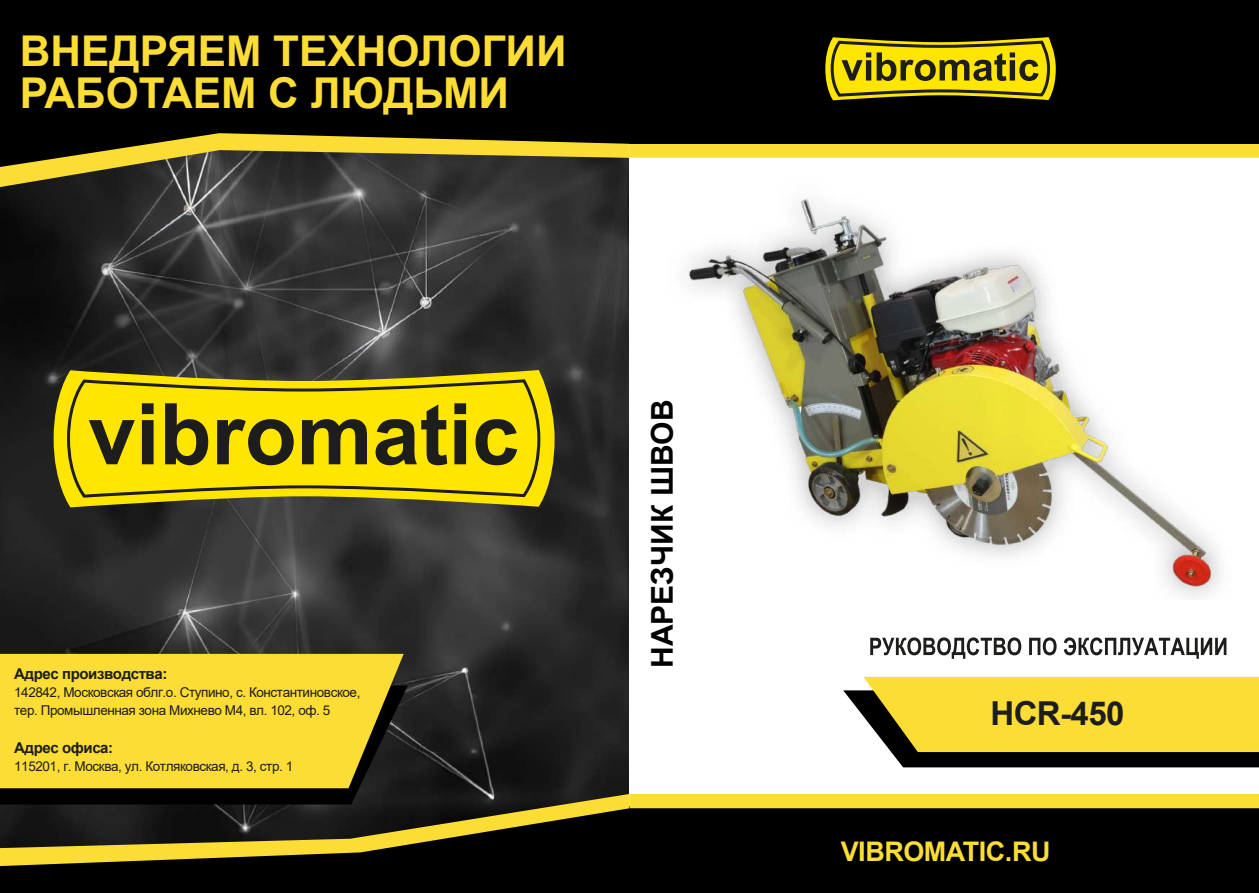
<style>
.page{position:relative;width:1259px;height:893px;background:#fff}
.page>*{position:absolute;margin:0;border:0;box-sizing:border-box;transform-origin:0 0}
.t1{font:700 42.45px/42.5px "Arial";color:#fbdd35}
.t2{font:700 33px "Arial";letter-spacing:-.02em;color:#1d1d1b}
.t3{font:700 30px "Arial";color:#000}
.t4{font:700 27px "Arial";letter-spacing:-.02em;color:#fbdd35}
.t5{font:700 15px "Arial";letter-spacing:-.03em;color:#1d1d1b}
.t6{font:13.5px/17.7px "Arial";letter-spacing:-.03em;color:#1d1d1b}
</style>
<div class="page">
<img style="left:0;top:191px;width:629px;height:603px">
<svg style="left:843px;top:677px;width:416px;height:90px;background:#cbb539"></svg>
<svg style="left:870px;top:637px;width:151px;height:22px"></svg>
<svg style="left:1029px;top:637px;width:27px;height:18px"></svg>
<svg style="left:1063px;top:637px;width:163px;height:22px"></svg>
<svg style="left:0;top:170px;width:629px;height:21px;background:#424035"></svg>
<svg style="left:0;top:0;width:629px;height:170px;background:#191708"></svg>
<svg style="left:0;top:794px;width:629px;height:14px;background:#37331e"></svg>
<svg style="left:0;top:808px;width:629px;height:85px;background:#312c0f"></svg>
<div style="left:629px;top:807px;width:630px;height:86px;background:#000"></div>
<svg style="left:54px;top:370px;width:500px;height:137px;background:#877d1e"></svg>
<svg style="left:65px;top:381px;width:477px;height:118px;background:#ead302"></svg>
<svg style="left:89px;top:420px;width:46px;height:44px;background:#97890c"></svg>
<svg style="left:142px;top:403px;width:12px;height:61px"></svg>
<svg style="left:165px;top:403px;width:43px;height:62px;background:#80750f"></svg>
<svg style="left:217px;top:419px;width:77px;height:46px;background:#867a0e"></svg>
<svg style="left:302px;top:419px;width:65px;height:45px;background:#766c10"></svg>
<svg style="left:375px;top:404px;width:72px;height:61px;background:#94870c"></svg>
<svg style="left:454px;top:403px;width:12px;height:61px"></svg>
<svg style="left:475px;top:419px;width:42px;height:46px;background:#887d0e"></svg>
<div style="left:629px;top:794px;width:630px;height:14px;background:#fbdd35"></div>
<div style="left:629px;top:143px;width:630px;height:15px;background:#fbdd35"></div>
<div style="left:629px;top:0;width:630px;height:144px;background:#000"></div>
<svg style="left:825px;top:37px;width:230px;height:63px;background:#a89806"></svg>
<img style="left:610px;top:172px;width:611px;height:427px">
<svg style="left:0;top:685px;width:408px;height:119px;background:#090806"></svg>
<svg style="left:0;top:654px;width:404px;height:134px;background:#ebcf32"></svg>
<h1 class="t1" style="left:20px;top:30px;width:548px">ВНЕДРЯЕМ ТЕХНОЛОГИИ<br>РАБОТАЕМ С ЛЮДЬМИ</h1>
<p class="t5" style="left:14px;top:663px;width:155px">Адрес производства:</p>
<p class="t6" style="left:14px;top:683px;width:348px">142842, Московская облг.о. Ступино, с. Константиновское, тер. Промышленная зона Михнево М4, вл. 102, оф. 5</p>
<p class="t5" style="left:14px;top:737px;width:101px">Адрес офиса:</p>
<p class="t6" style="left:14px;top:758px;width:281px">115201, г. Москва, ул. Котляковская, д. 3, стр. 1</p>
<h3 class="t3" style="left:641px;top:668px;width:270px;rotate:-90deg">НАРЕЗЧИК ШВОВ</h3>
<h2 class="t2" style="left:990px;top:690px;width:135px">HCR-450</h2>
<h3 class="t4" style="left:841px;top:832px;width:211px">VIBROMATIC.RU</h3>
</div>
